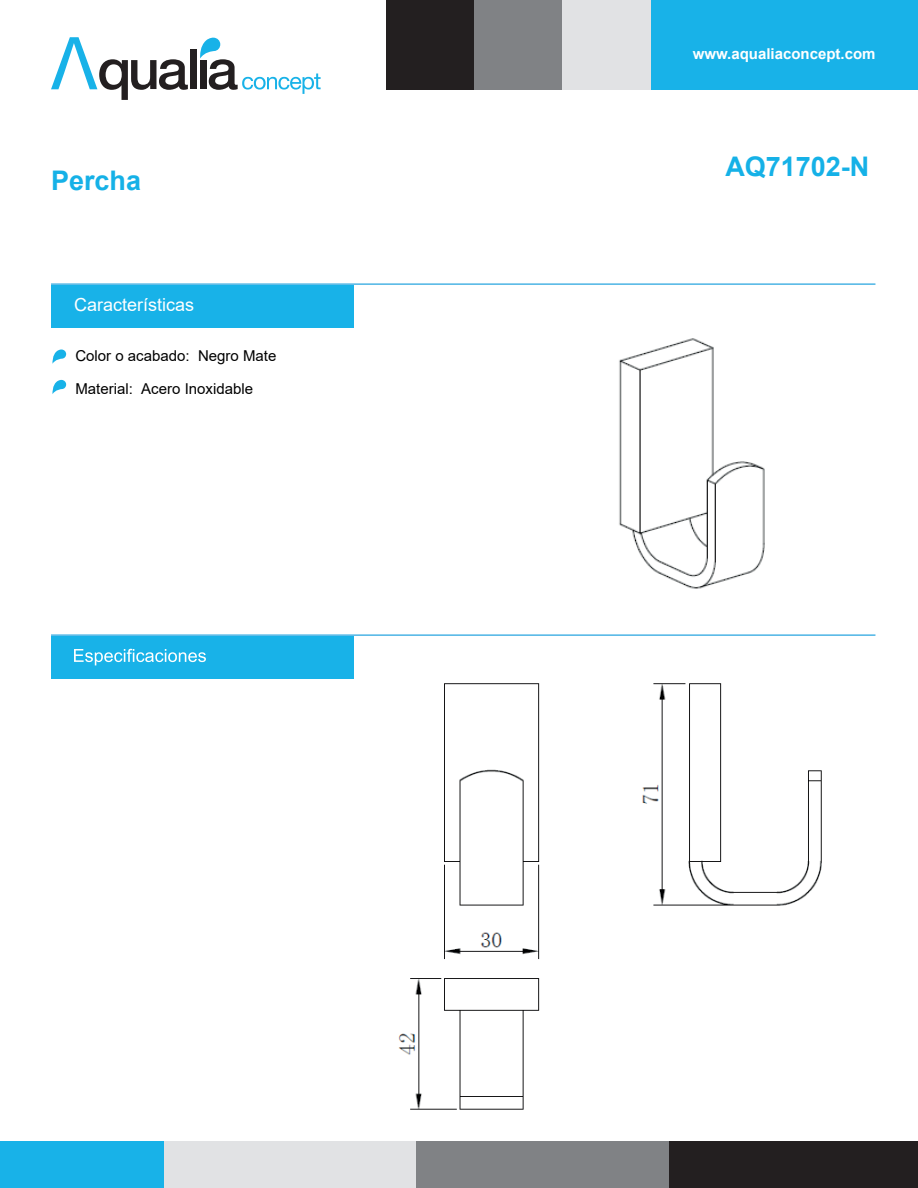
<style>
.page{position:relative;width:918px;height:1188px;background:#fff}
.page>*{position:absolute;margin:0;border:0;box-sizing:border-box;transform-origin:0 0}
.t1{font:700 27px "Arial";color:#15b1e7}
.t2{font:18px "Arial";color:#fff}
.t3{font:15px/32.2px "Arial";color:#000001}
.t4{font:700 15px "Arial";color:#fff}
</style>
<div class="page">
<div style="left:0;top:1142px;width:163px;height:46px;background:#18b2e8"></div>
<div style="left:164px;top:1142px;width:253px;height:46px;background:#e1e2e4"></div>
<div style="left:417px;top:1142px;width:253px;height:46px;background:#808285"></div>
<div style="left:670px;top:1142px;width:248px;height:46px;background:#231f20"></div>
<div style="left:650px;top:0;width:268px;height:89px;background:#18b2e8"></div>
<div style="left:562px;top:0;width:88px;height:89px;background:#e1e2e4"></div>
<div style="left:474px;top:0;width:88px;height:89px;background:#808285"></div>
<div style="left:386px;top:0;width:88px;height:89px;background:#231f20"></div>
<div style="left:190px;top:49px;width:7px;height:40px;background:#231f20"></div>
<svg style="left:51px;top:37px;width:137px;height:63px"></svg>
<svg style="left:200px;top:38px;width:121px;height:56px"></svg>
<div style="left:51px;top:285px;width:303px;height:42px;background:#18b2e8"></div>
<div style="left:51px;top:636px;width:303px;height:42px;background:#18b2e8"></div>
<svg style="left:74px;top:649px;width:132px;height:16px"></svg>
<hr style="left:51px;top:283px;width:824px;height:2px;background:#4cb4e5">
<hr style="left:51px;top:634px;width:824px;height:2px;background:#4cb4e5">
<svg style="left:52px;top:350px;width:14px;height:14px"></svg>
<svg style="left:52px;top:380px;width:14px;height:14px"></svg>
<img style="left:619px;top:338px;width:146px;height:251px">
<img style="left:398px;top:683px;width:424px;height:427px">
<h1 class="t1" style="left:51px;top:161px;width:92px">Percha</h1>
<p class="t2" style="left:74px;top:292px;width:122px">Características</p>
<p class="t3" style="left:75px;top:340px;width:202px">Color o acabado: Negro Mate<br>Material: Acero Inoxidable</p>
<p class="t4" style="left:693px;top:43px;width:184px">www.aqualiaconcept.com</p>
<h1 class="t1" style="left:725px;top:147px;width:146px">AQ71702-N</h1>
</div>
